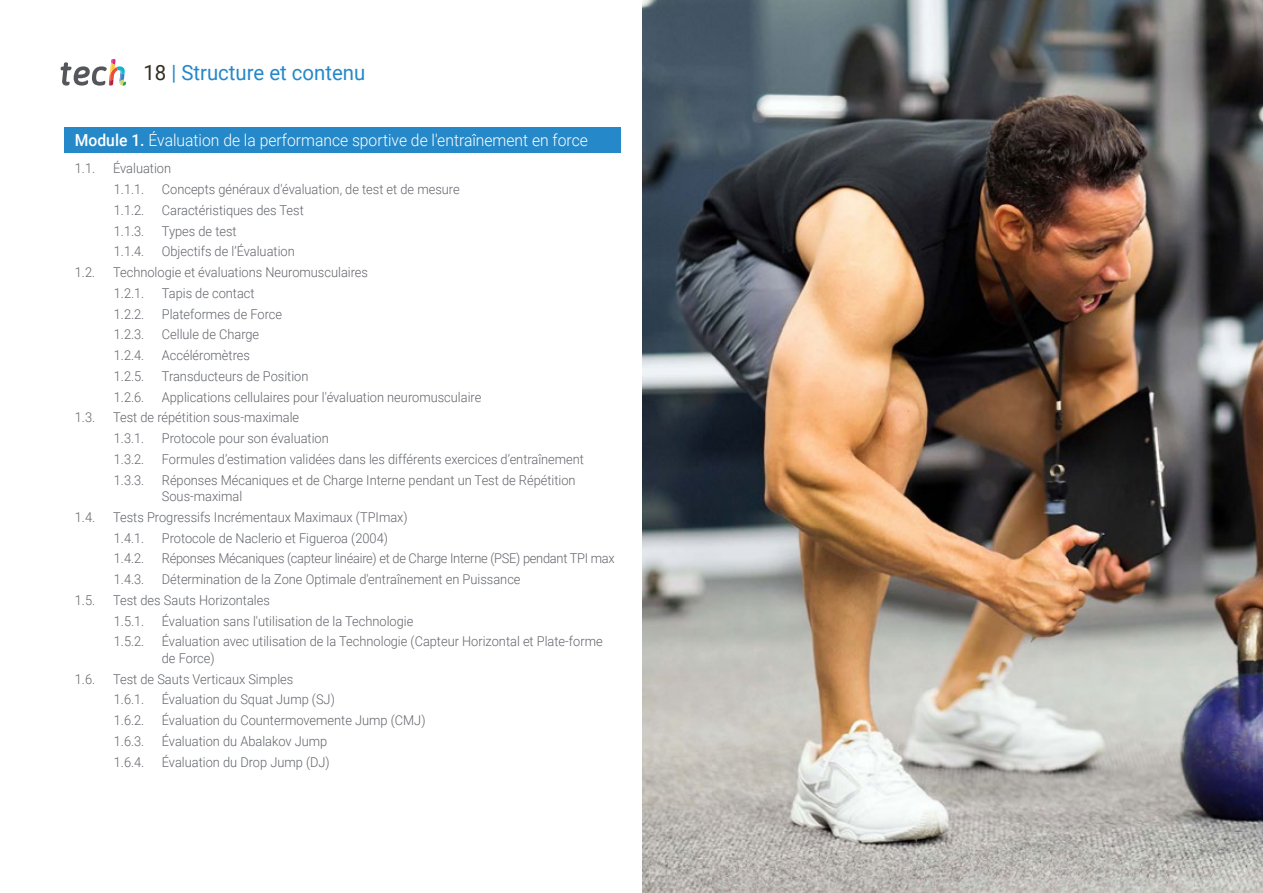
<style>
.page{position:relative;width:1263px;height:893px;background:#fff}
.page>*{position:absolute;margin:0;border:0;box-sizing:border-box;transform-origin:0 0}
.t1{font:21px "Roboto";color:#2488c9}
.t2{font:300 16.5px "Roboto";color:#fff;scale:.95 1}
.t3{font:300 13.5px/20.7px "Roboto";color:#61646a;scale:.95 1}
.t4{font:300 13.5px "Roboto";letter-spacing:-.02em;color:#61646a;scale:.95 1}
.s1{color:#312e20}
.s2{font-weight:500}
</style>
<div class="page">
<div style="left:64px;top:128px;width:557px;height:25px;background:#2488c9"></div>
<img style="left:642px;top:0;width:621px;height:893px">
<svg style="left:61px;top:59px;width:65px;height:27px"></svg>
<h1 class="t1" style="left:144px;top:57px;width:223px"><span class="s1">18</span> | Structure et contenu</h1>
<p class="t2" style="left:75px;top:129px;width:541px"><span class="s2">Module 1.</span> Évaluation de la performance sportive de l'entraînement en force</p>
<p class="t3" style="left:75px;top:158px;width:23px">1.1.</p>
<p class="t3" style="left:113px;top:158px;width:63px">Évaluation<br>1.1.1.</p>
<p class="t3" style="left:162px;top:179px;width:315px">Concepts généraux d'évaluation, de test et de mesure</p>
<p class="t3" style="left:114px;top:199px;width:34px">1.1.2.</p>
<p class="t3" style="left:162px;top:199px;width:151px">Caractéristiques des Test</p>
<p class="t3" style="left:114px;top:220px;width:34px">1.1.3.</p>
<p class="t3" style="left:162px;top:220px;width:80px">Types de test</p>
<p class="t3" style="left:114px;top:241px;width:34px">1.1.4.</p>
<p class="t3" style="left:162px;top:241px;width:141px">Objectifs de l’Évaluation</p>
<p class="t3" style="left:75px;top:262px;width:23px">1.2.</p>
<p class="t3" style="left:113px;top:262px;width:270px">Technologie et évaluations Neuromusculaires<br>1.2.1.</p>
<p class="t3" style="left:162px;top:282px;width:99px">Tapis de contact</p>
<p class="t3" style="left:114px;top:303px;width:34px">1.2.2.</p>
<p class="t3" style="left:162px;top:303px;width:128px">Plateformes de Force</p>
<p class="t3" style="left:114px;top:324px;width:34px">1.2.3.</p>
<p class="t3" style="left:162px;top:324px;width:104px">Cellule de Charge</p>
<p class="t3" style="left:114px;top:345px;width:34px">1.2.4.</p>
<p class="t3" style="left:162px;top:345px;width:94px">Accéléromètres</p>
<p class="t3" style="left:114px;top:365px;width:34px">1.2.5.</p>
<p class="t3" style="left:162px;top:365px;width:156px">Transducteurs de Position</p>
<p class="t3" style="left:114px;top:386px;width:34px">1.2.6.</p>
<p class="t3" style="left:162px;top:386px;width:338px">Applications cellulaires pour l'évaluation neuromusculaire</p>
<p class="t3" style="left:75px;top:407px;width:23px">1.3.</p>
<p class="t3" style="left:113px;top:407px;width:197px">Test de répétition sous-maximale<br>1.3.1.</p>
<p class="t3" style="left:162px;top:428px;width:177px">Protocole pour son évaluation</p>
<p class="t3" style="left:114px;top:448px;width:34px">1.3.2.</p>
<p class="t3" style="left:162px;top:448px;width:446px">Formules d’estimation validées dans les différents exercices d’entraînement</p>
<p class="t3" style="left:114px;top:469px;width:34px">1.3.3.</p>
<p class="t3" style="left:162px;top:471px;width:437px;line-height:16.5px">Réponses Mécaniques et de Charge Interne pendant un Test de Répétition<br>Sous-maximal</p>
<p class="t3" style="left:75px;top:506px;width:23px">1.4.</p>
<p class="t3" style="left:113px;top:506px;width:312px">Tests Progressifs Incrémentaux Maximaux (TPImax)<br>1.4.1.</p>
<p class="t3" style="left:162px;top:527px;width:239px">Protocole de Naclerio et Figueroa (2004)</p>
<p class="t3" style="left:114px;top:548px;width:34px">1.4.2.</p>
<p class="t4" style="left:162px;top:549px;width:478px">Réponses Mécaniques (capteur linéaire) et de Charge Interne (PSE) pendant TPI max</p>
<p class="t3" style="left:114px;top:569px;width:34px">1.4.3.</p>
<p class="t3" style="left:162px;top:569px;width:379px">Détermination de la Zone Optimale d'entraînement en Puissance</p>
<p class="t3" style="left:75px;top:589px;width:23px">1.5.</p>
<p class="t3" style="left:113px;top:589px;width:167px">Test des Sauts Horizontales<br>1.5.1.</p>
<p class="t3" style="left:162px;top:610px;width:266px">Évaluation sans l'utilisation de la Technologie</p>
<p class="t3" style="left:114px;top:631px;width:34px">1.5.2.</p>
<p class="t3" style="left:162px;top:633px;width:465px;line-height:16.5px">Évaluation avec utilisation de la Technologie (Capteur Horizontal et Plate-forme de Force)</p>
<p class="t3" style="left:75px;top:668px;width:23px">1.6.</p>
<p class="t3" style="left:113px;top:668px;width:191px">Test de Sauts Verticaux Simples<br>1.6.1.</p>
<p class="t3" style="left:162px;top:689px;width:184px">Évaluation du Squat Jump (SJ)</p>
<p class="t3" style="left:114px;top:710px;width:34px">1.6.2.</p>
<p class="t3" style="left:162px;top:710px;width:279px">Évaluation du Countermovemente Jump (CMJ)</p>
<p class="t3" style="left:114px;top:730px;width:34px">1.6.3.</p>
<p class="t3" style="left:162px;top:730px;width:176px">Évaluation du Abalakov Jump</p>
<p class="t3" style="left:114px;top:751px;width:34px">1.6.4.</p>
<p class="t3" style="left:162px;top:751px;width:178px">Évaluation du Drop Jump (DJ)</p>
</div>
